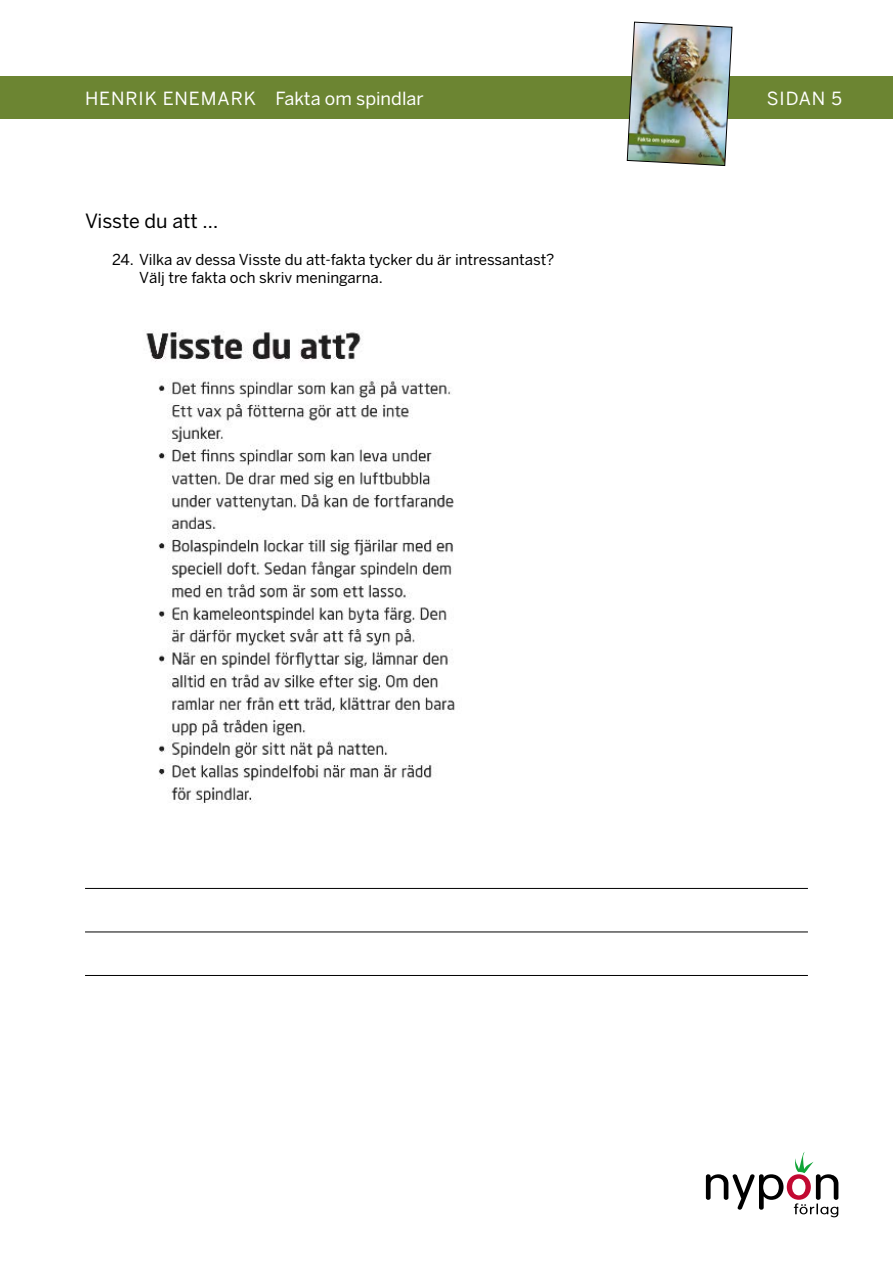
<style>
.page{position:relative;width:893px;height:1263px;background:#fff}
.page>*{position:absolute;margin:0;border:0;box-sizing:border-box;transform-origin:0 0}
.t1{font:19.5px "Benton Sans";letter-spacing:-.005em;color:#000}
.t2{font:18px "Benton Sans";color:#fff}
.t3{font:18px "Benton Sans";letter-spacing:.05em;color:#fff}
.t4{font:15px/18px "Benton Sans";color:#000}
</style>
<div class="page">
<div style="left:0;top:77px;width:893px;height:42px;background:#6c8532"></div>
<img style="left:626px;top:21px;width:107px;height:145px">
<svg style="left:706px;top:1152px;width:132px;height:65px"></svg>
<img style="left:146px;top:331px;width:309px;height:473px">
<hr style="left:85px;top:888px;width:723px;height:1px;background:#000">
<hr style="left:85px;top:931px;width:723px;height:1px;background:#000">
<hr style="left:85px;top:975px;width:723px;height:1px;background:#000">
<p class="t2" style="left:85px;top:88px;width:340px">HENRIK ENEMARK Fakta om spindlar</p>
<p class="t3" style="left:767px;top:88px;width:77px">SIDAN 5</p>
<h1 class="t1" style="left:85px;top:210px;width:135px">Visste du att …</h1>
<p class="t4" style="left:139px;top:251px;width:417px;text-indent:-27px">24. Vilka av dessa Visste du att-fakta tycker du är intressantast?<br>Välj tre fakta och skriv meningarna.</p>
</div>
